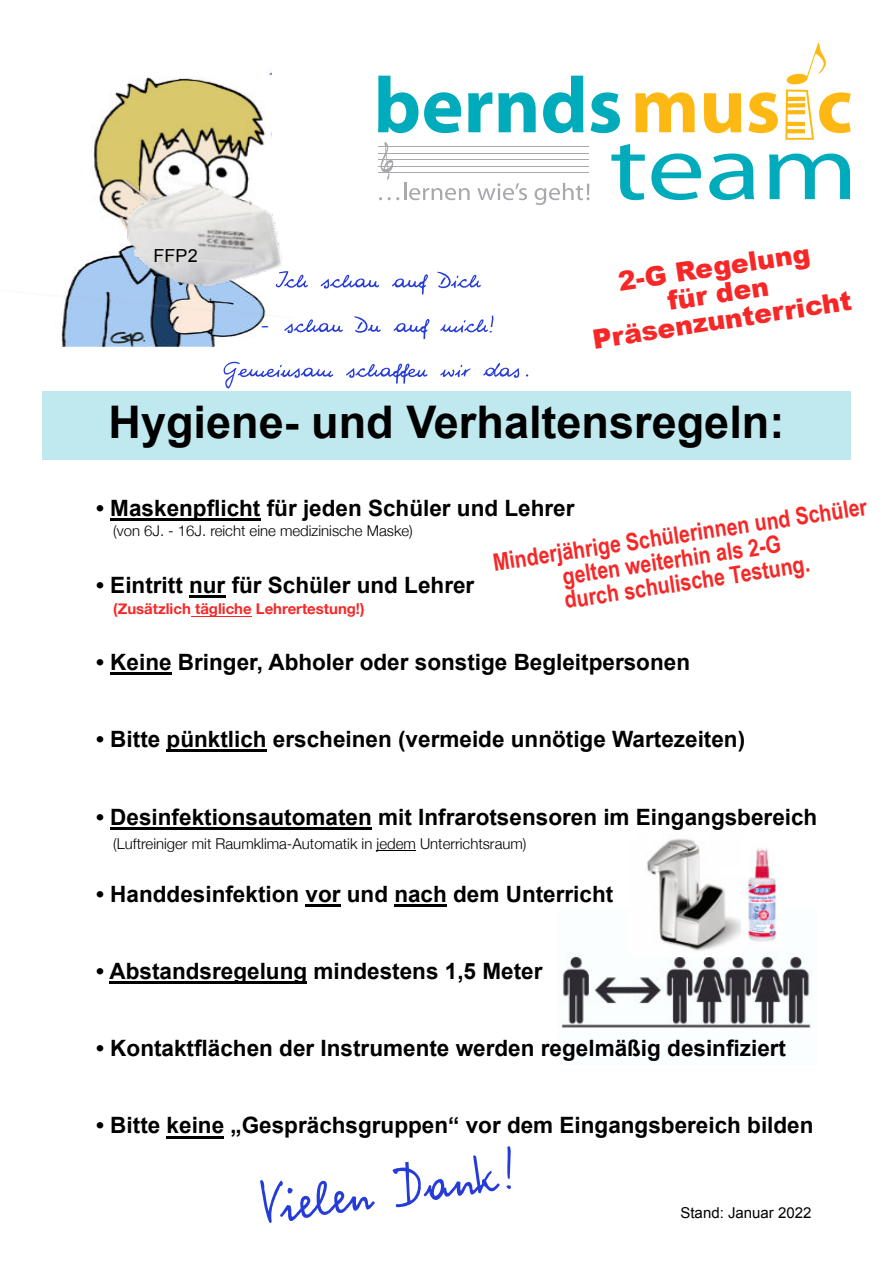
<style>
.page{position:relative;width:894px;height:1263px;background:#fff}
.page>*{position:absolute;margin:0;border:0;box-sizing:border-box;transform-origin:0 0}
.t1{font:700 45px "Arial";color:#000}
.t2{font:900 26.55px/26.5px "Arial";color:#f72727;text-align:center}
.t3{font:700 24px/24px "Arial Narrow";color:#f72727}
.t4{font:700 22.5px "Arial";color:#000}
.t5{font:18px "Arial";color:#000}
.t6{font:15px "Arial";color:#000}
.t7{font:300 14.85px "Helvetica Neue";color:#000}
.t8{font:700 14.85px "Helvetica Neue";color:#f72727}
</style>
<div class="page">
<img style="left:61px;top:69px;width:210px;height:278px">
<svg style="left:320px;top:275px;width:59px;height:14px"></svg>
<svg style="left:392px;top:274px;width:36px;height:21px"></svg>
<svg style="left:437px;top:272px;width:44px;height:17px"></svg>
<svg style="left:261px;top:326px;width:7px;height:2px"></svg>
<svg style="left:284px;top:319px;width:59px;height:15px"></svg>
<svg style="left:354px;top:316px;width:27px;height:17px"></svg>
<svg style="left:393px;top:319px;width:36px;height:20px"></svg>
<svg style="left:440px;top:315px;width:53px;height:18px"></svg>
<svg style="left:223px;top:361px;width:110px;height:28px"></svg>
<svg style="left:346px;top:363px;width:82px;height:21px"></svg>
<svg style="left:440px;top:364px;width:31px;height:14px"></svg>
<svg style="left:483px;top:363px;width:45px;height:15px"></svg>
<svg style="left:378px;top:76px;width:40px;height:57px"></svg>
<svg style="left:424px;top:92px;width:37px;height:41px"></svg>
<svg style="left:468px;top:92px;width:24px;height:40px"></svg>
<svg style="left:498px;top:92px;width:37px;height:40px"></svg>
<svg style="left:543px;top:76px;width:40px;height:57px"></svg>
<svg style="left:590px;top:92px;width:29px;height:41px"></svg>
<svg style="left:635px;top:92px;width:59px;height:40px"></svg>
<svg style="left:704px;top:93px;width:37px;height:40px"></svg>
<svg style="left:748px;top:92px;width:29px;height:41px"></svg>
<svg style="left:611px;top:144px;width:33px;height:56px"></svg>
<svg style="left:651px;top:153px;width:49px;height:47px"></svg>
<svg style="left:709px;top:154px;width:44px;height:46px"></svg>
<svg style="left:769px;top:154px;width:80px;height:45px"></svg>
<svg style="left:477px;top:183px;width:50px;height:17px"></svg>
<svg style="left:534px;top:183px;width:55px;height:22px"></svg>
<svg style="left:785px;top:90px;width:65px;height:50px"></svg>
<svg style="left:786px;top:110px;width:18px;height:4px"></svg>
<hr style="left:786px;top:97px;width:19px;height:4px;background:#fdb813">
<div style="left:786px;top:103px;width:18px;height:5px;background:#fdb813"></div>
<hr style="left:786px;top:122px;width:18px;height:4px;background:#fdb813">
<svg style="left:786px;top:129px;width:18px;height:4px"></svg>
<svg style="left:786px;top:43px;width:39px;height:41px"></svg>
<hr style="left:378px;top:146px;width:211px;height:1px;background:#a7a9ac">
<hr style="left:378px;top:153px;width:211px;height:1px;background:#a7a9ac">
<hr style="left:378px;top:159px;width:211px;height:1px;background:#a7a9ac">
<hr style="left:378px;top:166px;width:211px;height:1px;background:#a7a9ac">
<hr style="left:378px;top:172px;width:211px;height:1px;background:#a7a9ac">
<svg style="left:379px;top:142px;width:90px;height:58px"></svg>
<img style="left:61px;top:128px;width:247px;height:191px">
<div style="left:43px;top:391px;width:807px;height:69px;background:#bfe9ee"></div>
<hr style="left:110px;top:518px;width:150px;height:2px;background:#000">
<hr style="left:110px;top:672px;width:61px;height:3px;background:#000">
<hr style="left:166px;top:750px;width:100px;height:2px;background:#000">
<hr style="left:110px;top:827px;width:262px;height:2px;background:#000">
<hr style="left:305px;top:904px;width:35px;height:2px;background:#000">
<hr style="left:394px;top:904px;width:53px;height:2px;background:#000">
<hr style="left:109px;top:981px;width:198px;height:3px;background:#000">
<hr style="left:376px;top:850px;width:39px;height:1px;background:#000">
<svg style="left:260px;top:1180px;width:115px;height:43px"></svg>
<svg style="left:392px;top:1155px;width:108px;height:53px"></svg>
<svg style="left:506px;top:1146px;width:5px;height:43px"></svg>
<img style="left:557px;top:952px;width:256px;height:76px">
<img style="left:628px;top:839px;width:112px;height:117px">
<hr style="left:189px;top:595px;width:36px;height:3px;background:#000">
<hr style="left:166px;top:1136px;width:58px;height:2px;background:#000">
<img style="left:740px;top:848px;width:36px;height:94px">
<hr style="left:191px;top:616px;width:61px;height:1px;background:#f72727">
<p class="t5" style="left:154px;top:248px;width:45px">FFP2</p>
<p class="t2" style="left:582px;top:277px;width:263px;rotate:-9deg">2-G Regelung<br>für den<br>Präsenzunterricht</p>
<h1 class="t1" style="left:108px;top:405px;width:677px">Hygiene- und Verhaltensregeln:</h1>
<p class="t4" style="left:96px;top:499px;width:479px">• Maskenpflicht für jeden Schüler und Lehrer</p>
<p class="t3" style="left:555px;top:544px;width:314px;text-indent:-65px;rotate:-9deg">Minderjährige Schülerinnen und Schüler gelten weiterhin als 2-G<br>durch schulische Testung.</p>
<p class="t7" style="left:113px;top:522px;width:301px">(von 6J. - 16J. reicht eine medizinische Maske)</p>
<p class="t4" style="left:96px;top:576px;width:379px">• Eintritt nur für Schüler und Lehrer</p>
<p class="t8" style="left:113px;top:600px;width:253px">(Zusätzlich tägliche Lehrertestung!)</p>
<p class="t4" style="left:96px;top:654px;width:595px">• Keine Bringer, Abholer oder sonstige Begleitpersonen</p>
<p class="t4" style="left:96px;top:731px;width:650px">• Bitte pünktlich erscheinen (vermeide unnötige Wartezeiten)</p>
<p class="t4" style="left:96px;top:808px;width:722px">• Desinfektionsautomaten mit Infrarotsensoren im Eingangsbereich</p>
<p class="t7" style="left:113px;top:834px;width:414px">(Luftreiniger mit Raumklima-Automatik in jedem Unterrichtsraum)</p>
<p class="t4" style="left:96px;top:885px;width:518px">• Handdesinfektion vor und nach dem Unterricht</p>
<p class="t4" style="left:96px;top:963px;width:447px">• Abstandsregelung mindestens 1,5 Meter</p>
<p class="t4" style="left:96px;top:1040px;width:691px">• Kontaktflächen der Instrumente werden regelmäßig desinfiziert</p>
<p class="t4" style="left:96px;top:1117px;width:718px">• Bitte keine „Gesprächsgruppen“ vor dem Eingangsbereich bilden</p>
<p class="t6" style="left:680px;top:1207px;width:132px">Stand: Januar 2022</p>
</div>
